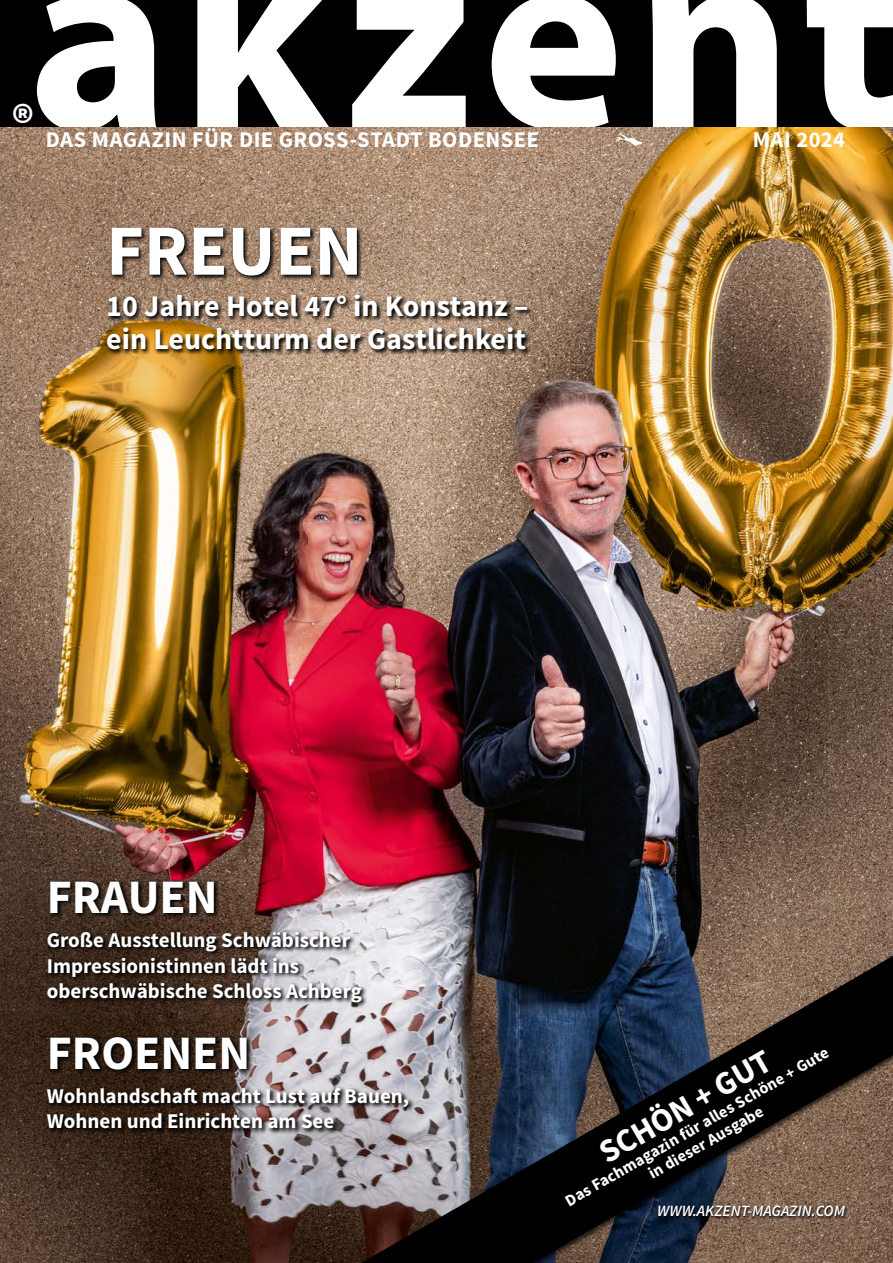
<style>
.page{position:relative;width:893px;height:1263px;background:#fff}
.page>*{position:absolute;margin:0;border:0;box-sizing:border-box;transform-origin:0 0}
.t1{font:700 72px "Source Sans Pro";color:#fff}
.t2{font:700 48px "Source Sans Pro";color:#fff}
.t3{font:700 33px "Source Sans Pro";color:#fff}
.t4{font:700 30px/33px "Source Sans Pro";color:#fff}
.t5{font:700 22.5px "Source Sans Pro";letter-spacing:.02em;color:#fff}
.t6{font:700 21px/25.5px "Source Sans Pro";color:#fff}
.t7{font:700 16.5px/18px "Source Sans Pro";color:#fff;text-align:center}
.t8{font:italic 600 15.75px "Source Sans Pro";color:#fff}
</style>
<div class="page">
<div style="left:0;top:0;width:893px;height:128px;background:#000"></div>
<svg style="left:37px;top:0;width:856px;height:128px;fill:#fff"></svg>
<img style="left:0;top:128px;width:893px;height:1135px">
<svg style="left:616px;top:133px;width:27px;height:13px"></svg>
<div style="left:341px;top:891px;width:552px;height:372px;background:#000;opacity:.75"></div>
<svg style="left:361px;top:956px;width:532px;height:307px;background:#444042"></svg>
<svg style="left:45px;top:879px;width:323px;height:130px;background:#5c4945"></svg>
<svg style="left:105px;top:225px;width:429px;height:131px;background:#806953"></svg>
<svg style="left:45px;top:1034px;width:370px;height:100px;background:#605653"></svg>
<h2 class="t2" style="left:12px;top:91px;width:24px">®</h2>
<p class="t5" style="left:46px;top:125px;width:495px">DAS MAGAZIN FÜR DIE GROSS-STADT BODENSEE</p>
<p class="t5" style="left:753px;top:125px;width:94px">MAI 2024</p>
<h1 class="t1" style="left:106px;top:205px;width:258px">FREUEN</h1>
<h3 class="t4" style="left:106px;top:291px;width:424px">10 Jahre Hotel 47° in Konstanz – ein Leuchtturm der Gastlichkeit</h3>
<h2 class="t2" style="left:47px;top:866px;width:172px">FRAUEN</h2>
<p class="t6" style="left:47px;top:928px;width:317px">Große Ausstellung Schwäbischer<br>Impressionistinnen lädt ins oberschwäbische Schloss Achberg</p>
<h2 class="t2" style="left:47px;top:1022px;width:205px">FROENEN</h2>
<p class="t6" style="left:47px;top:1083px;width:364px">Wohnlandschaft macht Lust auf Bauen,<br>Wohnen und Einrichten am See</p>
<p class="t7" style="left:562px;top:1195px;width:303px;rotate:-30deg">Das Fachmagazin für alles Schöne + Gute in dieser Ausgabe</p>
<h3 class="t3" style="left:591px;top:1136px;width:195px;rotate:-30deg">SCHÖN + GUT</h3>
<p class="t8" style="left:657px;top:1201px;width:189px">WWW.AKZENT-MAGAZIN.COM</p>
</div>
